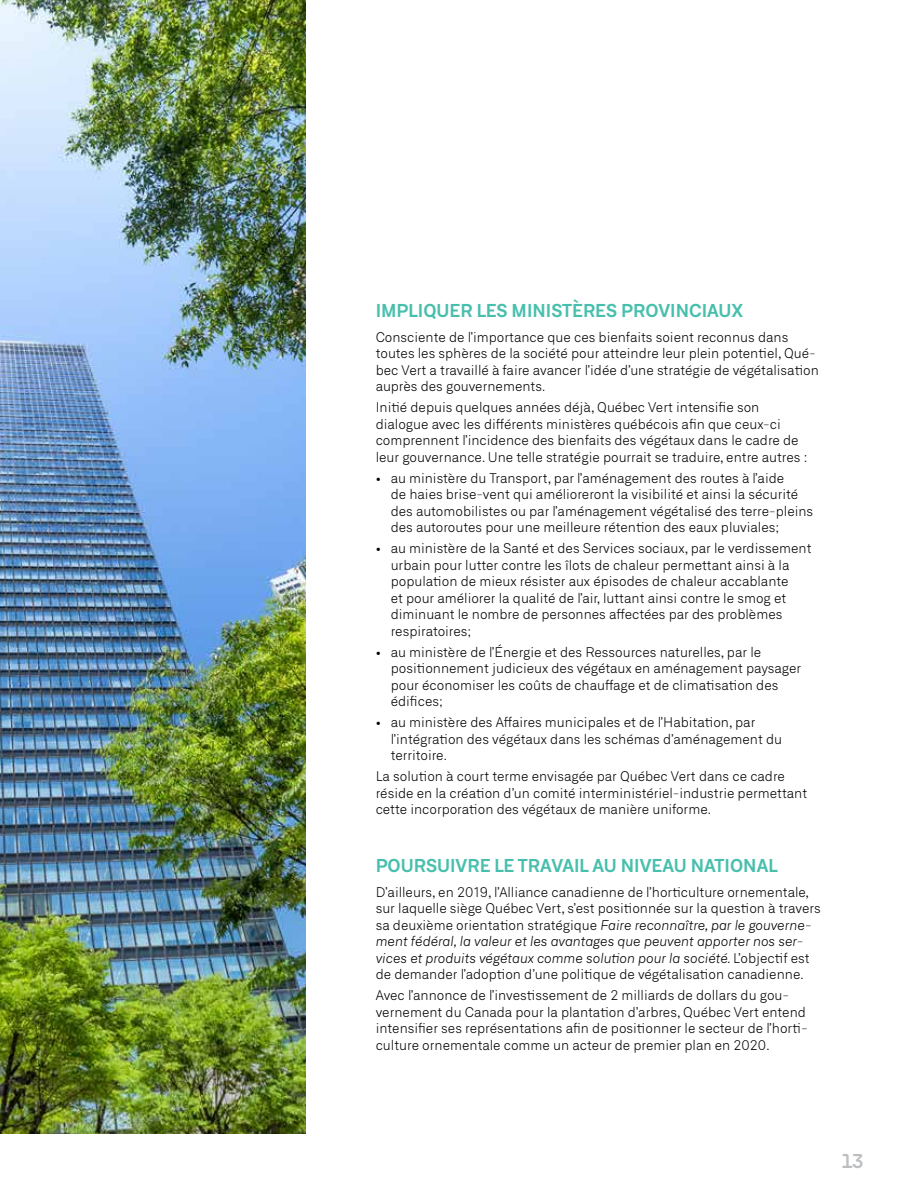
<style>
.page{position:relative;width:918px;height:1188px;background:#fff}
.page>*{position:absolute;margin:0;border:0;box-sizing:border-box;transform-origin:0 0}
.t1{font:600 18px "Neufile Grotesk";color:#48bfad}
.t2{font:700 18px "Ulm Grotesk";color:#bcbec0}
.t3{font:300 13.5px/16.5px "Neufile Grotesk";color:#000}
.s1{font-style:italic}
</style>
<div class="page">
<img style="left:0;top:0;width:306px;height:1134px">
<h1 class="t1" style="left:376px;top:298px;width:369px">IMPLIQUER LES MINISTÈRES PROVINCIAUX</h1>
<p class="t3" style="left:376px;top:329px;width:445px">Consciente de l’importance que ces bienfaits soient reconnus dans toutes les sphères de la société pour atteindre leur plein potentiel, Qué&shy;bec Vert a travaillé à faire avancer l’idée d’une stratégie de végétalisation auprès des gouvernements.</p>
<p class="t3" style="left:376px;top:399px;width:433px">Initié depuis quelques années déjà, Québec Vert intensifie son dialogue avec les différents ministères québécois afin que ceux-ci comprennent l’incidence des bienfaits des végétaux dans le cadre de leur gouvernance. Une telle stratégie pourrait se traduire, entre autres :</p>
<p class="t3" style="left:391px;top:470px;width:424px;text-indent:-15px">• au ministère du Transport, par l’aménagement des routes à l’aide<br>de haies brise-vent qui amélioreront la visibilité et ainsi la sécurité des automobilistes ou par l’aménagement végétalisé des terre-pleins des autoroutes pour une meilleure rétention des eaux pluviales;</p>
<p class="t3" style="left:391px;top:540px;width:422px;text-indent:-15px">• au ministère de la Santé et des Services sociaux, par le verdissement urbain pour lutter contre les îlots de chaleur permettant ainsi à la population de mieux résister aux épisodes de chaleur accablante<br>et pour améliorer la qualité de l’air, luttant ainsi contre le smog et diminuant le nombre de personnes affectées par des problèmes respiratoires;</p>
<p class="t3" style="left:391px;top:644px;width:412px;text-indent:-15px">• au ministère de l’Énergie et des Ressources naturelles, par le positionnement judicieux des végétaux en aménagement paysager pour économiser les coûts de chauffage et de climatisation des édifices;</p>
<p class="t3" style="left:391px;top:714px;width:393px;text-indent:-15px">• au ministère des Affaires municipales et de l’Habitation, par l’intégration des végétaux dans les schémas d’aménagement du territoire.</p>
<p class="t3" style="left:376px;top:768px;width:433px">La solution à court terme envisagée par Québec Vert dans ce cadre réside en la création d’un comité interministériel-industrie permettant cette incorporation des végétaux de manière uniforme.</p>
<h1 class="t1" style="left:376px;top:853px;width:404px">POURSUIVRE LE TRAVAIL AU NIVEAU NATIONAL</h1>
<p class="t3" style="left:376px;top:884px;width:446px">D’ailleurs, en 2019, l’Alliance canadienne de l’horticulture ornementale, sur laquelle siège Québec Vert, s’est positionnée sur la question à travers sa deuxième orientation stratégique <span class="s1">Faire reconnaître, par le gouverne&shy;ment fédéral, la valeur et les avantages que peuvent apporter nos ser&shy;vices et produits végétaux comme solution pour la société.</span> L’objectif est de demander l’adoption d’une politique de végétalisation canadienne.</p>
<p class="t3" style="left:376px;top:987px;width:433px">Avec l’annonce de l’investissement de 2 milliards de dollars du gou&shy;vernement du Canada pour la plantation d’arbres, Québec Vert entend intensifier ses représentations afin de positionner le secteur de l’horti&shy;culture ornementale comme un acteur de premier plan en 2020.</p>
<h1 class="t2" style="left:841px;top:1149px;width:24px">13</h1>
</div>
